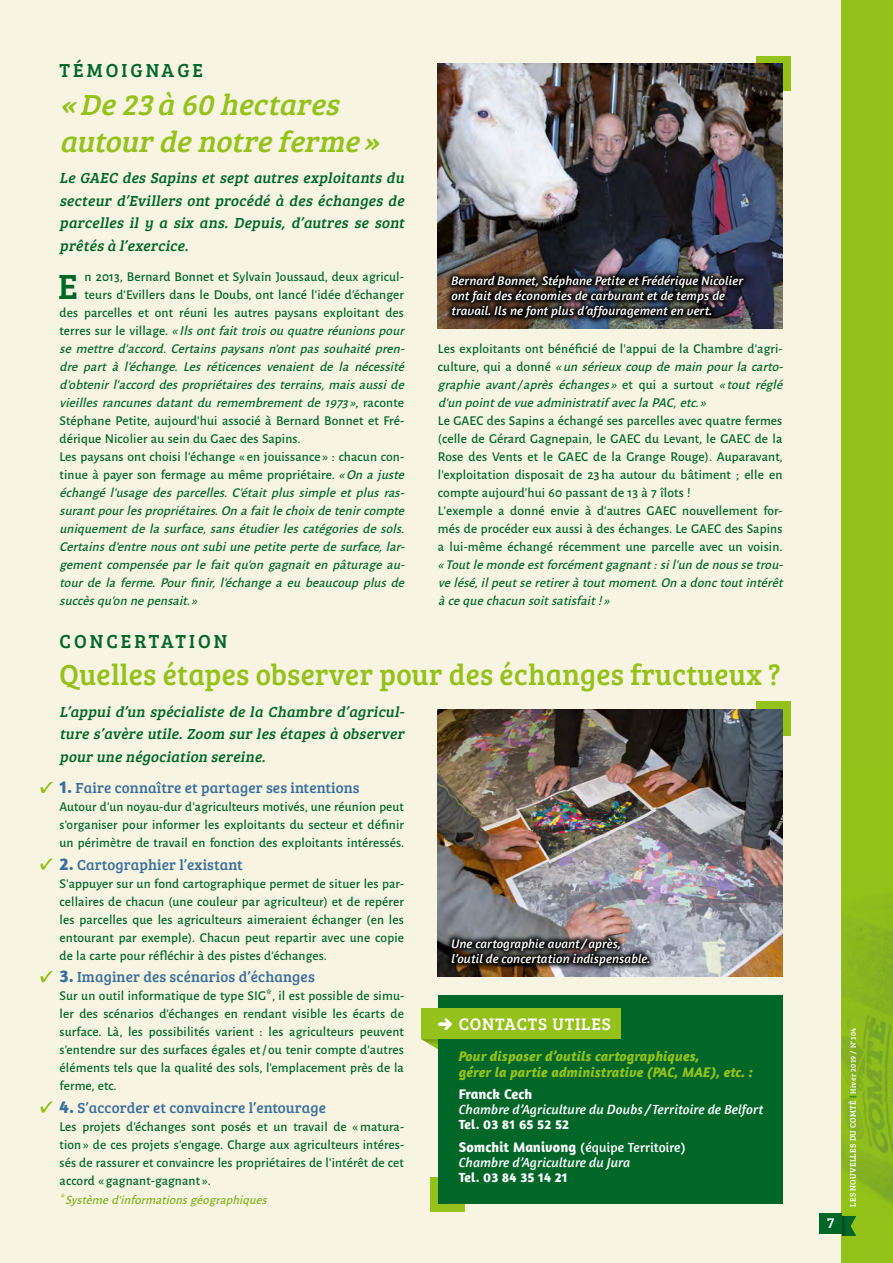
<style>
.page{position:relative;width:893px;height:1263px;background:#fff}
.page>*{position:absolute;margin:0;border:0;box-sizing:border-box;transform-origin:0 0}
.t1{font:36px "Bree Serif";color:#006729}
.t2{font:30px "Bree Serif";letter-spacing:.01em;color:#94c11a}
.t3{font:italic 30px "Bree Serif";color:#94c11a}
.t4{font:19.5px "Bree Serif";letter-spacing:.16em;color:#006729}
.t5{font:17.25px "Bree Serif";letter-spacing:.05em;color:#fff}
.t6{font:italic 15px/22.5px "Bree Serif";color:#006729;text-align:justify}
.t7{font:15px "Bree Serif";letter-spacing:.01em;color:#3b709d}
.t8{font:14.85px "Bree Serif";color:#fff}
.t9{font:italic 700 14.25px "Amaranth";letter-spacing:.01em;color:#94c11a}
.t10{font:700 14.25px "Amaranth";color:#fff}
.t11{font:500 13.5px/18px "Alegreya Sans";letter-spacing:.01em;color:#006729;text-align:justify}
.t12{font:italic 500 13.5px/18px "Alegreya Sans";color:#006729}
.t13{font:italic 13.5px "Amaranth";letter-spacing:.01em;color:#fff}
.t14{font:13.5px "Amaranth";letter-spacing:.01em;color:#fff}
.t15{font:700 13.5px "Amaranth";letter-spacing:.01em;color:#fff}
.t16{font:italic 12.75px/15px "Amaranth";letter-spacing:.01em;color:#fff}
.t17{font:italic 500 12.75px "Alegreya Sans";color:#83b31e}
.t18{font:8.25px "Bree Serif";letter-spacing:.04em;color:#fff}
.s1{font-style:normal}
.s2{font-style:italic}
.s3{font-family:"Amaranth";font-weight:700;font-size:18px}
.s4{font-size:14.85px}
.s5{font-size:11.4px}
.s6{font-weight:700;font-size:14.25px}
.s7{font-size:8.1px;color:#006729}
.s8{font-size:7.5px}
</style>
<div class="page">
<div style="left:0;top:0;width:850px;height:1263px;background:#f7f4e2"></div>
<div style="left:842px;top:0;width:51px;height:1263px;background:#94c11a"></div>
<img style="left:842px;top:904px;width:51px;height:332px">
<div style="left:819px;top:1213px;width:23px;height:20px;background:#006729"></div>
<svg style="left:842px;top:1216px;width:14px;height:20px"></svg>
<div style="left:756px;top:56px;width:34px;height:34px;background:#94c11a"></div>
<div style="left:430px;top:1177px;width:34px;height:34px;background:#94c11a"></div>
<div style="left:756px;top:701px;width:34px;height:34px;background:#94c11a"></div>
<img style="left:438px;top:64px;width:344px;height:264px">
<img style="left:438px;top:709px;width:344px;height:267px">
<div style="left:438px;top:994px;width:344px;height:209px;background:#006729"></div>
<svg style="left:40px;top:782px;width:13px;height:11px"></svg>
<svg style="left:40px;top:858px;width:13px;height:12px"></svg>
<svg style="left:40px;top:971px;width:13px;height:11px"></svg>
<svg style="left:40px;top:1101px;width:13px;height:12px"></svg>
<svg style="left:445px;top:269px;width:305px;height:56px"></svg>
<div style="left:446px;top:269px;width:303px;height:54px;background:#000;opacity:.77"></div>
<svg style="left:445px;top:932px;width:210px;height:41px"></svg>
<div style="left:446px;top:932px;width:209px;height:39px;background:#000;opacity:.77"></div>
<svg style="left:421px;top:1039px;width:17px;height:10px"></svg>
<div style="left:421px;top:1009px;width:199px;height:30px;background:#94c11a"></div>
<svg style="left:438px;top:1018px;width:14px;height:12px"></svg>
<p class="t4" style="left:60px;top:56px;width:145px">TÉMOIGNAGE</p>
<p class="t3" style="left:60px;top:82px;width:289px">«De23 à 60 hectares</p>
<p class="t3" style="left:60px;top:120px;width:330px">autourdenotreferme »</p>
<p class="t6" style="left:60px;top:166px;width:350px">Le GAEC des Sapins et sept autres exploitants du secteur d’Evillers ont procédé à des échanges de parcelles il y a six ans. Depuis, d’autres se sont prêtés à l’exercice.</p>
<p class="t1" style="left:58px;top:260px;width:21px">E</p>
<p class="t11" style="left:85px;top:267px;width:321px">n 2013, Bernard Bonnet et Sylvain Joussaud, deux agricul-</p>
<p class="t11" style="left:85px;top:285px;width:321px">teurs d’Evillers dans le Doubs, ont lancé l’idée d’échanger</p>
<p class="t11" style="left:60px;top:303px;width:346px">des parcelles et ont réuni les autres paysans exploitant des</p>
<p class="t12" style="left:60px;top:321px;width:350px"><span class="s1">te r re s s u r l e v i l l a ge .</span> « Ilsontfaittroisou quatreréunionspour</p>
<p class="t12" style="left:60px;top:339px;width:350px">se mettre d’accord. Certains paysans n’ont pas souhaité pren-</p>
<p class="t12" style="left:60px;top:357px;width:350px">dre part à l’échange. Les réticences venaient de la nécessité</p>
<p class="t12" style="left:60px;top:375px;width:350px">d’obtenirl’accord despropriétairesdesterrains,maisausside</p>
<p class="t12" style="left:60px;top:393px;width:346px">vieilles rancunes datant du remembrement de 1973 »<span class="s1">, r a c o n t e</span></p>
<p class="t11" style="left:60px;top:411px;width:346px">Stéphane Petite, aujourd’hui associé à Bernard Bonnet et Fré-</p>
<p class="t11" style="left:60px;top:429px;width:243px">dérique Nicolier au sein du Gaec des Sapins.</p>
<p class="t12" style="left:60px;top:447px;width:350px"><span class="s1">Les paysans ont choisi l’échange « en jouissance » : chacun con&shy;tinue à payer son fermage au même propriétaire.</span> «On ajuste échangé l’usage des parcelles. C’était plus simple et plus ras&shy;surantpourlespropriétaires.On afaitlechoixdetenircompte uniquement de la surface,sans étudier les catégories de sols.<br>Certainsd’entrenousontsubiunepetitepertedesurface,lar&shy;gement compensée par le fait qu’on gagnait en pâturage au&shy;tour de la ferme. Pour finir, l’échange a eu beaucoup plus de succès qu’on ne pensait. »</p>
<p class="t16" style="left:451px;top:273px;width:293px">Bernard Bonnet, Stéphane Petite et Frédérique Nicolier ont fait des économies de carburant et de temps de travail. Ils ne font plus d’affouragement en vert.</p>
<p class="t12" style="left:438px;top:339px;width:350px"><span class="s1">Les exploitants ont bénéficié de l’appui de la Chambre d’agri&shy;c u l t u r e , q u i a d o n n é</span> « un sérieux coup de main pour la carto&shy;graphie avant/ après échanges » <span class="s1">e t q u i a s u r t o u t</span> « tout réglé d’un point de vue administratif avec la PAC, etc. »</p>
<p class="t11" style="left:438px;top:411px;width:346px">Le GAEC des Sapins a échangé ses parcelles avec quatre fermes (celle de Gérard Gagnepain, le GAEC du Levant, le GAEC de la Rose des Vents et le GAEC de la Grange Rouge). Auparavant, l’exploitation disposait de 23 ha autour du bâtiment ; elle en compte aujourd’hui 60 passant de 13 à 7 îlots !</p>
<p class="t11" style="left:438px;top:501px;width:350px;text-align:left">L’exemple a donné envie à d’autres GAEC nouvellement for&shy;més de procéder eux aussi à des échanges. Le GAEC des Sapins a lui-même échangé récemment une parcelle avec un voisin. <span class="s2">« Toutlemondeestforcémentgagnant:sil’un denoussetrou&shy;velésé,ilpeutseretireràtoutmoment.On adonctoutintérêt à ce que chacun soit satisfait ! »</span></p>
<p class="t4" style="left:60px;top:627px;width:169px">CONCERTATION</p>
<p class="t2" style="left:60px;top:653px;width:723px">Quelles étapes observer pour des échanges fructueux ?</p>
<p class="t6" style="left:60px;top:700px;width:350px">L’appui d’un spécialiste de la Chambre d’agricul&shy;ture s’avère utile.Zoom sur les étapes à observer pour une négociation sereine.</p>
<p class="t7" style="left:60px;top:777px;width:302px"><span class="s3">1.</span> Faire connaître et partager ses intentions</p>
<p class="t11" style="left:60px;top:797px;width:346px">Autour d’un noyau-dur d’agriculteurs motivés, une réunion peut s’organiser pour informer les exploitants du secteur et définir un périmètre de travail en fonction des exploitants intéressés.</p>
<p class="t7" style="left:60px;top:853px;width:185px"><span class="s3">2.</span> Cartographier l’existant</p>
<p class="t11" style="left:60px;top:873px;width:346px">S’appuyer sur un fond cartographique permet de situer les par&shy;cellaires de chacun (une couleur par agriculteur) et de repérer les parcelles que les agriculteurs aimeraient échanger (en les entourant par exemple). Chacun peut repartir avec une copie de la carte pour réfléchir à des pistes d’échanges.</p>
<p class="t7" style="left:60px;top:966px;width:257px"><span class="s3">3.</span> Imaginer des scénarios d’échanges</p>
<p class="t11" style="left:60px;top:986px;width:346px">Sur un outil informatique de type SIG<span class="s4">*</span>, il est possible de simu&shy;ler des scénarios d’échanges en rendant visible les écarts de surface. Là, les possibilités varient : les agriculteurs peuvent s’entendre sur des surfaces égales et/ ou tenir compte d’autres éléments tels que la qualité des sols, l’emplacement près de la ferme, etc.</p>
<p class="t7" style="left:60px;top:1096px;width:268px"><span class="s3">4.</span> S’accorder et convaincre l’entourage</p>
<p class="t11" style="left:60px;top:1116px;width:346px">Les projets d’échanges sont posés et un travail de «matura&shy;tion » de ces projets s’engage. Charge aux agriculteurs intéres&shy;sés de rassurer et convaincre les propriétaires de l’intérêt de cet accord « gagnant-gagnant ».</p>
<p class="t17" style="left:60px;top:1190px;width:212px"><span class="s5">*</span> Systèmed’informationsgéographiques</p>
<p class="t16" style="left:451px;top:936px;width:171px">Une cartographie avant / après,</p>
<p class="t16" style="left:451px;top:951px;width:201px">l’outil de concertation indispensable.</p>
<p class="t5" style="left:459px;top:1011px;width:153px">CONTACTS UTILES</p>
<p class="t9" style="left:459px;top:1047px;width:243px">Pour disposer d’outils cartographiques,</p>
<p class="t9" style="left:459px;top:1064px;width:296px">gérer la partie administrative (PAC, MAE), etc. :</p>
<p class="t10" style="left:459px;top:1085px;width:75px">Franck Cech</p>
<p class="t13" style="left:459px;top:1102px;width:306px">Chambre d’Agriculture du Doubs / Territoire de Belfort</p>
<p class="t15" style="left:459px;top:1116px;width:112px">Tel. 03 81 65 52 52</p>
<p class="t14" style="left:459px;top:1139px;width:228px"><span class="s6">Somchit Manivong</span> (équipe Territoire)</p>
<p class="t13" style="left:459px;top:1154px;width:173px">Chambre d’Agriculture du Jura</p>
<p class="t15" style="left:459px;top:1169px;width:110px">Tel. 03 84 35 14 21</p>
<p class="t8" style="left:827px;top:1212px;width:9px">7</p>
<p class="t18" style="left:847px;top:1207px;width:180px;rotate:-90deg">LES NOUVELLES DU COMTÉ <span class="s7">|</span> <span class="s8">Hiver 2019 / N°104</span></p>
</div>
